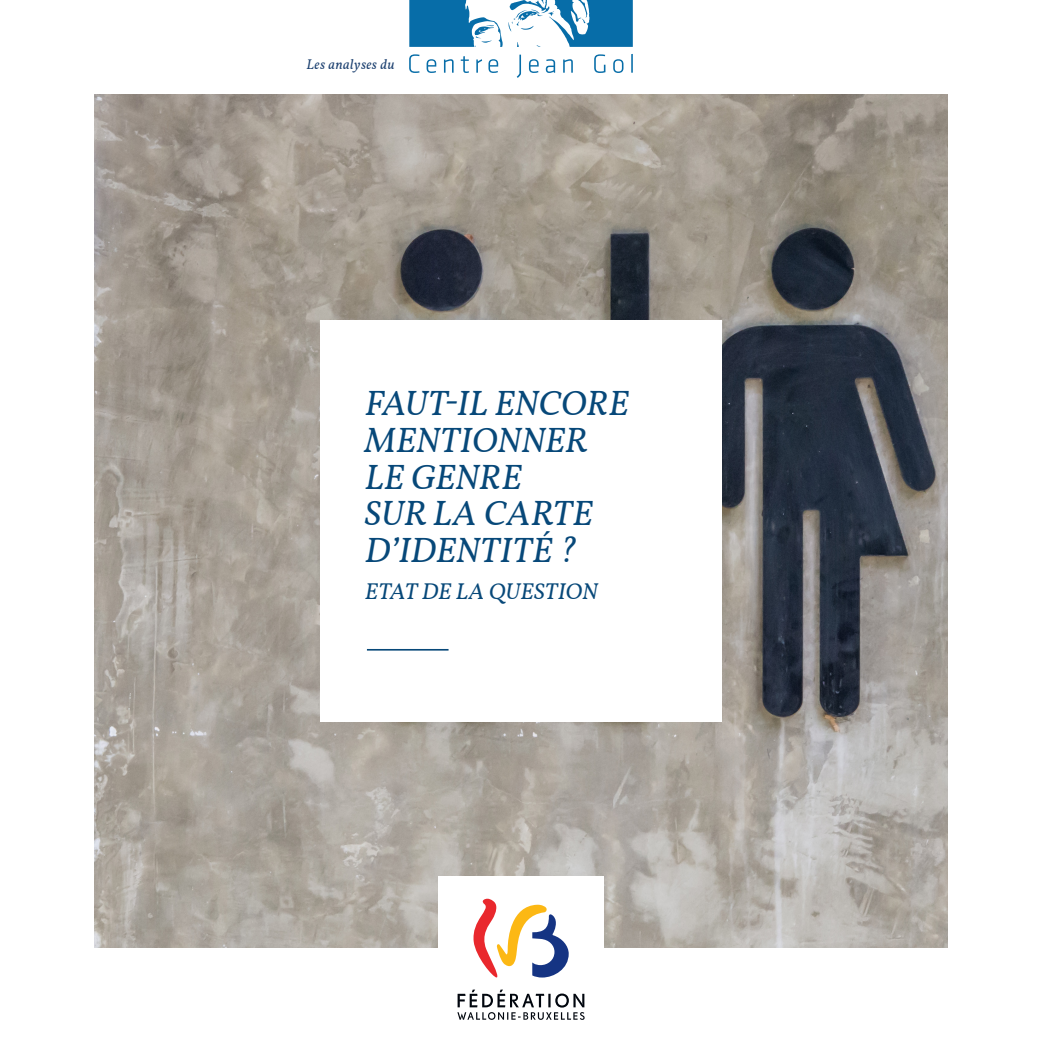
<style>
.page{position:relative;width:1042px;height:1042px;background:#fff}
.page>*{position:absolute;margin:0;border:0;box-sizing:border-box;transform-origin:0 0}
.t1{font:italic 35px/36.8px "Vollkorn";color:#074879}
.t2{font:italic 22.75px "Vollkorn";letter-spacing:.005em;color:#074879}
.t3{font:italic 14px "Vollkorn";letter-spacing:.03em;color:#1e4271}
</style>
<div class="page">
<img style="left:94px;top:94px;width:853px;height:853px">
<div style="left:438px;top:876px;width:166px;height:166px;background:#fff"></div>
<svg style="left:473px;top:898px;width:96px;height:79px"></svg>
<svg style="left:457px;top:989px;width:127px;height:31px"></svg>
<div style="left:320px;top:320px;width:402px;height:402px;background:#fff"></div>
<hr style="left:367px;top:649px;width:81px;height:1px;background:#074879">
<svg style="left:409px;top:0;width:224px;height:47px"></svg>
<svg style="left:409px;top:54px;width:10px;height:19px"></svg>
<svg style="left:426px;top:59px;width:10px;height:14px"></svg>
<svg style="left:444px;top:59px;width:9px;height:14px"></svg>
<svg style="left:461px;top:56px;width:8px;height:17px"></svg>
<svg style="left:476px;top:59px;width:6px;height:14px"></svg>
<svg style="left:488px;top:59px;width:10px;height:14px"></svg>
<svg style="left:517px;top:55px;width:4px;height:23px"></svg>
<svg style="left:529px;top:59px;width:10px;height:14px"></svg>
<svg style="left:546px;top:59px;width:9px;height:14px"></svg>
<svg style="left:563px;top:59px;width:10px;height:14px"></svg>
<svg style="left:594px;top:54px;width:11px;height:19px"></svg>
<svg style="left:613px;top:59px;width:10px;height:14px"></svg>
<svg style="left:631px;top:54px;width:2px;height:19px"></svg>
<p class="t3" style="left:306px;top:54px;width:90px">Les analyses du</p>
<p class="t1" style="left:365px;top:386px;width:266px">FAUT-IL ENCORE<br>MENTIONNER<br>LE GENRE<br>SUR LA CARTE<br>D’IDENTITÉ ?</p>
<p class="t2" style="left:365px;top:574px;width:234px">ETAT DE LA QUESTION</p>
</div>
